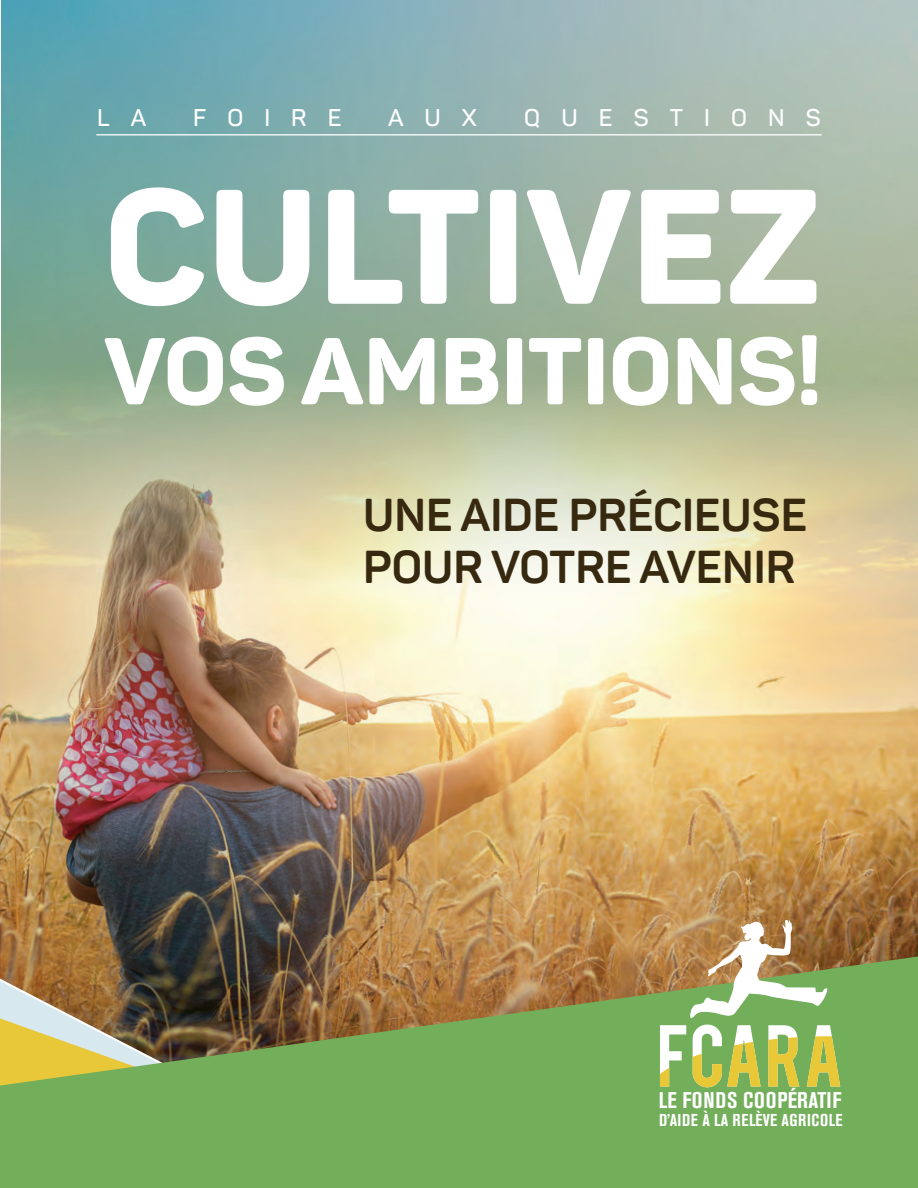
<style>
.page{position:relative;width:918px;height:1188px;background:#fff}
.page>*{position:absolute;margin:0;border:0;box-sizing:border-box;transform-origin:0 0}
.t1{font:800 160.5px "Panton";color:#fff}
.t2{font:800 93.45px "Panton";color:#fff}
.t3{font:700 45.45px/52.7px "Panton";color:#37290f}
.t4{font:600 23.85px "Panton";letter-spacing:.885em;color:#fff}
.t5{font:700 condensed 22.5px "Akzidenz Grotesk BE";letter-spacing:.035em;color:#fff}
.t6{font:700 condensed 17.1px "Akzidenz Grotesk BE";letter-spacing:.035em;color:#fff}
</style>
<div class="page">
<img style="left:2px;top:0;width:916px;height:350px">
<img style="left:0;top:350px;width:918px;height:606px">
<svg style="left:0;top:956px;width:918px;height:232px;background:#7b9c54"></svg>
<svg style="left:689px;top:919px;width:139px;height:99px"></svg>
<svg style="left:660px;top:1025px;width:26px;height:62px"></svg>
<svg style="left:693px;top:1025px;width:68px;height:62px"></svg>
<svg style="left:768px;top:1025px;width:31px;height:62px;background:#c7ca67"></svg>
<svg style="left:807px;top:1025px;width:33px;height:62px;background:#b9c259"></svg>
<hr style="left:96px;top:134px;width:726px;height:1px;background:#fff">
<p class="t4" style="left:97px;top:103px;width:51px">L A</p>
<p class="t4" style="left:193px;top:103px;width:150px">FOIRE</p>
<p class="t4" style="left:388px;top:103px;width:90px">AUX</p>
<p class="t4" style="left:524px;top:103px;width:298px">QUESTIONS</p>
<h1 class="t1" style="left:104px;top:146px;width:719px">CULTIVEZ</h1>
<h2 class="t2" style="left:104px;top:312px;width:719px">VOS AMBITIONS!</h2>
<p class="t3" style="left:363px;top:488px;width:446px">UNE AIDE PRÉCIEUSE<br>POUR VOTRE AVENIR</p>
<p class="t5" style="left:659px;top:1088px;width:184px">LE FONDS COOPÉRATIF</p>
<p class="t6" style="left:659px;top:1110px;width:185px">D’AIDE À LA RELÈVE AGRICOLE</p>
</div>
